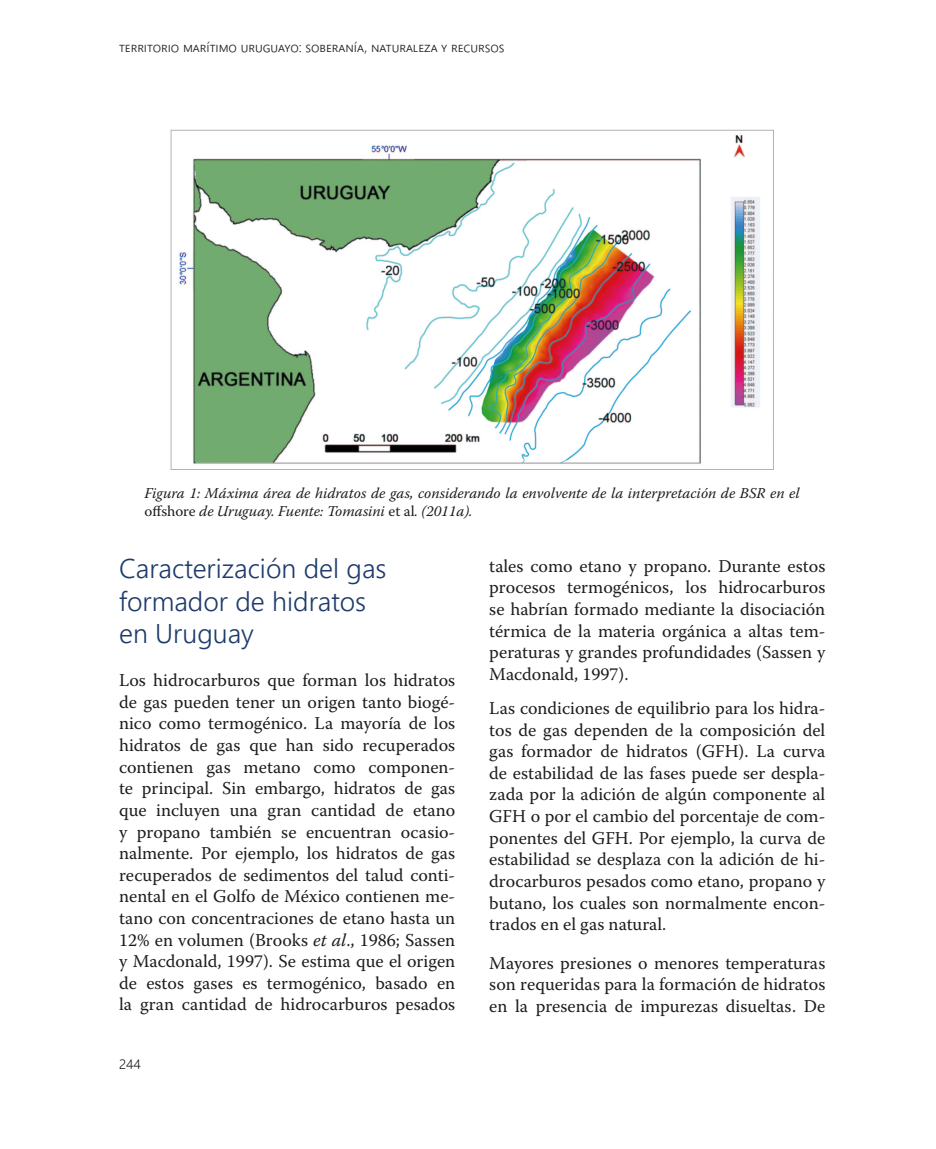
<style>
.page{position:relative;width:936px;height:1149px;background:#fff}
.page>*{position:absolute;margin:0;border:0;box-sizing:border-box;transform-origin:0 0}
.A-Tít2{font:300 27px/32.4px "Segoe UI";color:#1d3b6b}
.t1{font:18px/21.6px "Warnock Pro";color:#1d1d1b;text-align:justify}
.A-TítFig{font:italic 15px/18px "Warnock Pro";color:#1d1d1b}
.t2{font:300 13.5px "Segoe UI";color:#1d1d1b}
.s1{font-style:normal}
.s2{font-style:italic}
</style>
<div class="page">
<img style="left:179px;top:135px;width:581px;height:329px">
<p class="t2" style="left:119px;top:35px;width:387px">territorio marítimo uruguayo: soberanía, naturaleza y recursos</p>
<p class="A-TítFig" style="left:145px;top:484px;width:656px">Figura 1: Máxima área de hidratos de gas, considerando la envolvente de la interpretación de BSR en el <span class="s1">offshore</span> de Uruguay. Fuente: Tomasini <span class="s1">et al</span>. (2011a).</p>
<p class="A-Tít2" style="left:119px;top:549px;width:269px">Caracterización del gas formador de hidratos en Uruguay</p>
<p class="t1" style="left:119px;top:669px;width:337px">Los hidrocarburos que forman los hidratos de gas pueden tener un origen tanto biogé&shy;nico como termogénico. La mayoría de los hidratos de gas que han sido recuperados contienen gas metano como componen&shy;te principal. Sin embargo, hidratos de gas que incluyen una gran cantidad de etano y propano también se encuentran ocasio&shy;nalmente. Por ejemplo, los hidratos de gas recuperados de sedimentos del talud conti&shy;nental en el Golfo de México contienen me&shy;tano con concentraciones de etano hasta un 12% en volumen (Brooks <span class="s2">et al</span>., 1986; Sassen y Macdonald, 1997). Se estima que el origen de estos gases es termogénico, basado en la gran cantidad de hidrocarburos pesados</p>
<p class="t1" style="left:489px;top:554px;width:337px">tales como etano y propano. Durante estos procesos termogénicos, los hidrocarburos se habrían formado mediante la disociación térmica de la materia orgánica a altas tem&shy;peraturas y grandes profundidades (Sassen y Macdonald, 1997).</p>
<p class="t1" style="left:489px;top:696px;width:337px">Las condiciones de equilibrio para los hidra&shy;tos de gas dependen de la composición del gas formador de hidratos (GFH). La curva de estabilidad de las fases puede ser despla&shy;zada por la adición de algún componente al GFH o por el cambio del porcentaje de com&shy;ponentes del GFH. Por ejemplo, la curva de estabilidad se desplaza con la adición de hi&shy;drocarburos pesados como etano, propano y butano, los cuales son normalmente encon&shy;trados en el gas natural.</p>
<p class="t1" style="left:489px;top:951px;width:337px">Mayores presiones o menores temperaturas son requeridas para la formación de hidratos en la presencia de impurezas disueltas. De</p>
<p class="t2" style="left:119px;top:1051px;width:23px">244</p>
</div>
